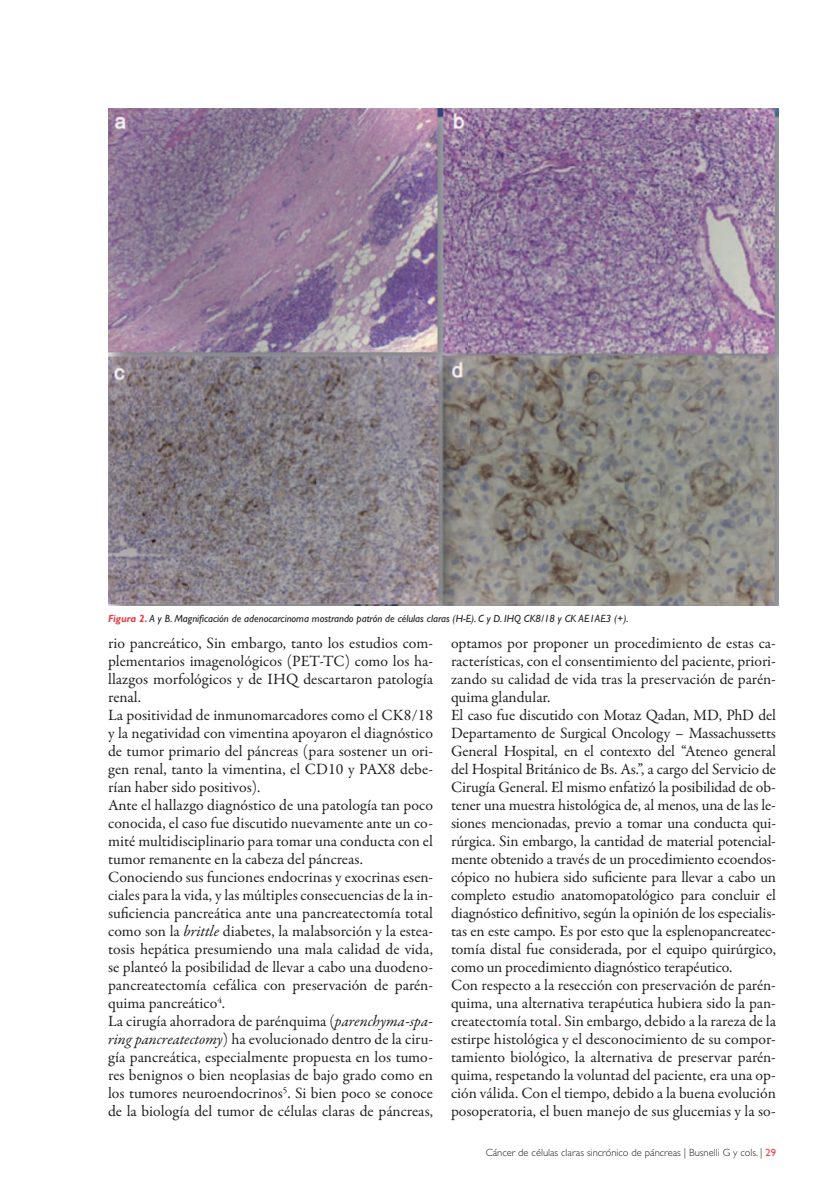
<style>
.page{position:relative;width:830px;height:1191px;background:#fff}
.page>*{position:absolute;margin:0;border:0;box-sizing:border-box;transform-origin:0 0}
.t1{font:15.75px/18px "Garamond Premr Pro";letter-spacing:-.005em;color:#231f20}
.t2{font:italic 10.5px "Gill Sans Std";color:#231f20}
.t3{font:300 10.5px "Gill Sans Std";color:#231f20}
.s1{font-weight:700;color:#ee3a41}
.s2{font-style:italic}
.s3{font-family:"Gill Sans Std";font-size:18px;color:#ee3a41}
.s4{font-weight:400;color:#ee3a41}
</style>
<div class="page">
<img style="left:108px;top:108px;width:669px;height:497px">
<p class="t2" style="left:108px;top:612px;width:521px"><span class="s1">Figura 2.</span> A y B. Magnificación de adenocarcinoma mostrando patrón de células claras (H-E). C y D. IHQ CK8/18 y CK AE1AE3 (+).</p>
<p class="t1" style="left:108px;top:634px;width:326px">rio pancreático, Sin embargo, tanto los estudios com&shy;plementarios imagenológicos (PET-TC) como los ha&shy;llazgos morfológicos y de IHQ descartaron patología renal.<br>La positividad de inmunomarcadores como el CK8/18 y la negatividad con vimentina apoyaron el diagnóstico de tumor primario del páncreas (para sostener un ori&shy;gen renal, tanto la vimentina, el CD10 y PAX8 debe&shy;rían haber sido positivos).<br>Ante el hallazgo diagnóstico de una patología tan poco conocida, el caso fue discutido nuevamente ante un co&shy;mité multidisciplinario para tomar una conducta con el tumor remanente en la cabeza del páncreas.<br>Conociendo sus funciones endocrinas y exocrinas esen&shy;ciales para la vida, y las múltiples consecuencias de la in&shy;suficiencia pancreática ante una pancreatectomía total como son la <span class="s2">brittle</span> diabetes, la malabsorción y la estea&shy;tosis hepática presumiendo una mala calidad de vida, se planteó la posibilidad de llevar a cabo una duodeno&shy;pancreatectomía cefálica con preservación de parén&shy;quima pancreático<sup>4</sup>.<br>La cirugía ahorradora de parénquima (<span class="s2">parenchyma-spa&shy;ring pancreatectomy</span>) ha evolucionado dentro de la ciru&shy;gía pancreática, especialmente propuesta en los tumo&shy;res benignos o bien neoplasias de bajo grado como en los tumores neuroendocrinos<sup>5</sup>. Si bien poco se conoce de la biología del tumor de células claras de páncreas,</p>
<p class="t1" style="left:451px;top:634px;width:326px">optamos por proponer un procedimiento de estas ca&shy;racterísticas, con el consentimiento del paciente, priori&shy;zando su calidad de vida tras la preservación de parén&shy;quima glandular.<br>El caso fue discutido con Motaz Qadan, MD, PhD del Departamento de Surgical Oncology – Massachussetts General Hospital, en el contexto del “Ateneo general del Hospital Británico de Bs. As.”, a cargo del Servicio de Cirugía General. El mismo enfatizó la posibilidad de ob&shy;tener una muestra histológica de, al menos, una de las le&shy;siones mencionadas, previo a tomar una conducta qui&shy;rúrgica. Sin embargo, la cantidad de material potencial&shy;mente obtenido a través de un procedimiento ecoendos&shy;cópico no hubiera sido suficiente para llevar a cabo un completo estudio anatomopatológico para concluir el diagnóstico definitivo, según la opinión de los especialis&shy;tas en este campo. Es por esto que la esplenopancreatec&shy;tomía distal fue considerada, por el equipo quirúrgico, como un procedimiento diagnóstico terapéutico.<br>Con respecto a la resección con preservación de parén&shy;quima, una alternativa terapéutica hubiera sido la pan&shy;createctomía total<span class="s3">.</span> Sin embargo, debido a la rareza de la estirpe histológica y el desconocimiento de su compor&shy;tamiento biológico, la alternativa de preservar parén&shy;quima, respetando la voluntad del paciente, era una op&shy;ción válida. Con el tiempo, debido a la buena evolución posoperatoria, el buen manejo de sus glucemias y la so-</p>
<p class="t3" style="left:485px;top:1146px;width:291px">Cáncer de células claras sincrónico de páncreas | Busnelli G y cols. | <span class="s4">29</span></p>
</div>
